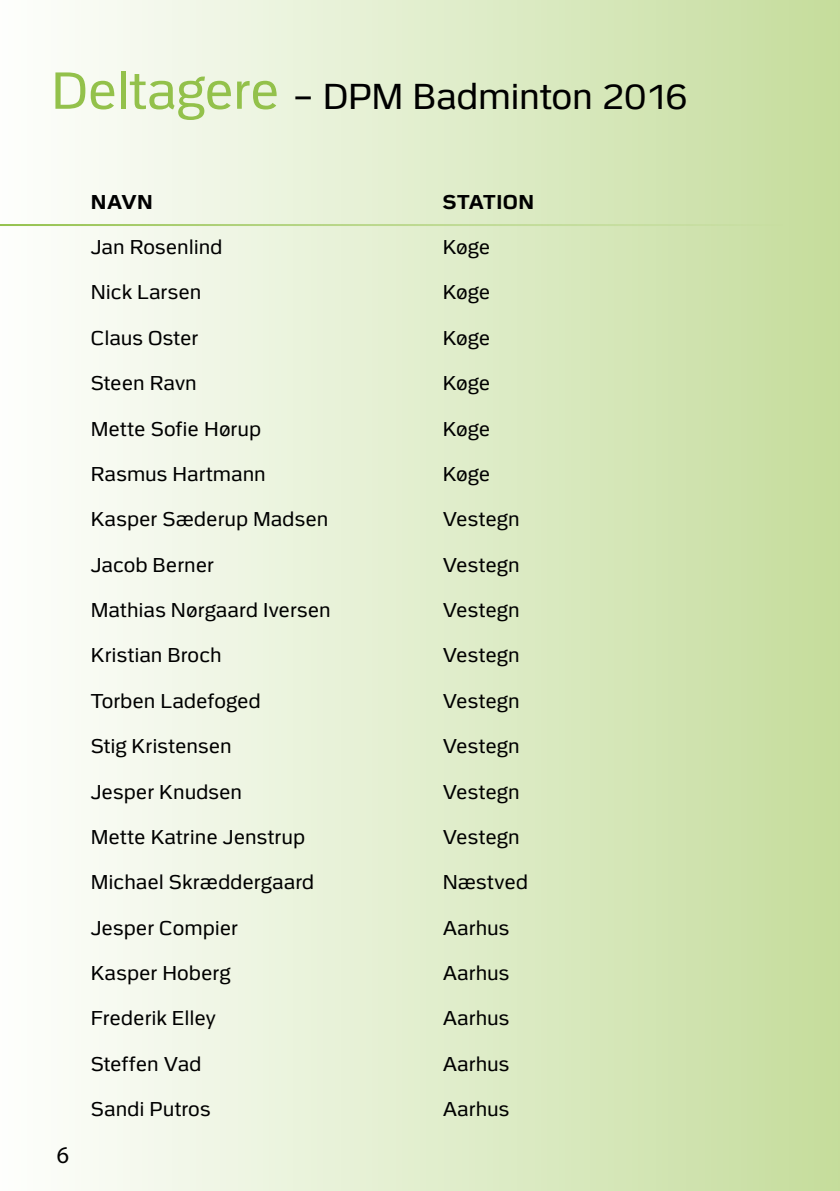
<style>
.page{position:relative;width:840px;height:1191px;background:#fff}
.page>*{position:absolute;margin:0;border:0;box-sizing:border-box;transform-origin:0 0}
.t1{font:36px "Politi";letter-spacing:-.01em;color:#000}
.t2{font:24px "Myriad Pro";color:#000}
.t3{font:20px "Politi";color:#000}
.t4{font:700 20px "Politi";letter-spacing:.02em;color:#000}
.s1{font-size:52px;color:#93c14b}
</style>
<div class="page">
<div style="left:0;top:0;width:839px;height:1191px;background:linear-gradient(to right,#fefffe,#c5dd9d)"></div>
<hr style="left:0;top:224px;width:782px;height:2px;background:#93c14b">
<h1 class="t1" style="left:51px;top:77px;width:638px"><span class="s1">Deltagere</span> – DPM Badminton 2016</h1>
<p class="t2" style="left:57px;top:1142px;width:14px">6</p>
<p class="t4" style="left:91px;top:191px;width:63px">NAVN</p>
<p class="t4" style="left:442px;top:191px;width:93px">STATION</p>
<p class="t3" style="left:91px;top:236px;width:133px">Jan Rosenlind</p>
<p class="t3" style="left:442px;top:236px;width:49px">Køge</p>
<p class="t3" style="left:91px;top:281px;width:112px">Nick Larsen</p>
<p class="t3" style="left:442px;top:281px;width:49px">Køge</p>
<p class="t3" style="left:91px;top:327px;width:109px">Claus Oster</p>
<p class="t3" style="left:442px;top:327px;width:49px">Køge</p>
<p class="t3" style="left:91px;top:372px;width:107px">Steen Ravn</p>
<p class="t3" style="left:442px;top:372px;width:49px">Køge</p>
<p class="t3" style="left:91px;top:418px;width:172px">Mette Sofie Hørup</p>
<p class="t3" style="left:442px;top:418px;width:49px">Køge</p>
<p class="t3" style="left:91px;top:463px;width:176px">Rasmus Hartmann</p>
<p class="t3" style="left:442px;top:463px;width:49px">Køge</p>
<p class="t3" style="left:91px;top:508px;width:239px">Kasper Sæderup Madsen</p>
<p class="t3" style="left:442px;top:508px;width:79px">Vestegn</p>
<p class="t3" style="left:91px;top:554px;width:125px">Jacob Berner</p>
<p class="t3" style="left:442px;top:554px;width:79px">Vestegn</p>
<p class="t3" style="left:91px;top:599px;width:241px">Mathias Nørgaard Iversen</p>
<p class="t3" style="left:442px;top:599px;width:79px">Vestegn</p>
<p class="t3" style="left:91px;top:644px;width:132px">Kristian Broch</p>
<p class="t3" style="left:442px;top:644px;width:79px">Vestegn</p>
<p class="t3" style="left:91px;top:690px;width:171px">Torben Ladefoged</p>
<p class="t3" style="left:442px;top:690px;width:79px">Vestegn</p>
<p class="t3" style="left:91px;top:735px;width:142px">Stig Kristensen</p>
<p class="t3" style="left:442px;top:735px;width:79px">Vestegn</p>
<p class="t3" style="left:91px;top:780px;width:153px">Jesper Knudsen</p>
<p class="t3" style="left:442px;top:780px;width:79px">Vestegn</p>
<p class="t3" style="left:91px;top:826px;width:216px">Mette Katrine Jenstrup</p>
<p class="t3" style="left:442px;top:826px;width:79px">Vestegn</p>
<p class="t3" style="left:91px;top:871px;width:225px">Michael Skræddergaard</p>
<p class="t3" style="left:442px;top:871px;width:87px">Næstved</p>
<p class="t3" style="left:91px;top:917px;width:149px">Jesper Compier</p>
<p class="t3" style="left:442px;top:917px;width:68px">Aarhus</p>
<p class="t3" style="left:91px;top:962px;width:141px">Kasper Hoberg</p>
<p class="t3" style="left:442px;top:962px;width:68px">Aarhus</p>
<p class="t3" style="left:91px;top:1007px;width:126px">Frederik Elley</p>
<p class="t3" style="left:442px;top:1007px;width:68px">Aarhus</p>
<p class="t3" style="left:91px;top:1053px;width:112px">Steffen Vad</p>
<p class="t3" style="left:442px;top:1053px;width:68px">Aarhus</p>
<p class="t3" style="left:91px;top:1098px;width:121px">Sandi Putros</p>
<p class="t3" style="left:442px;top:1098px;width:68px">Aarhus</p>
</div>
